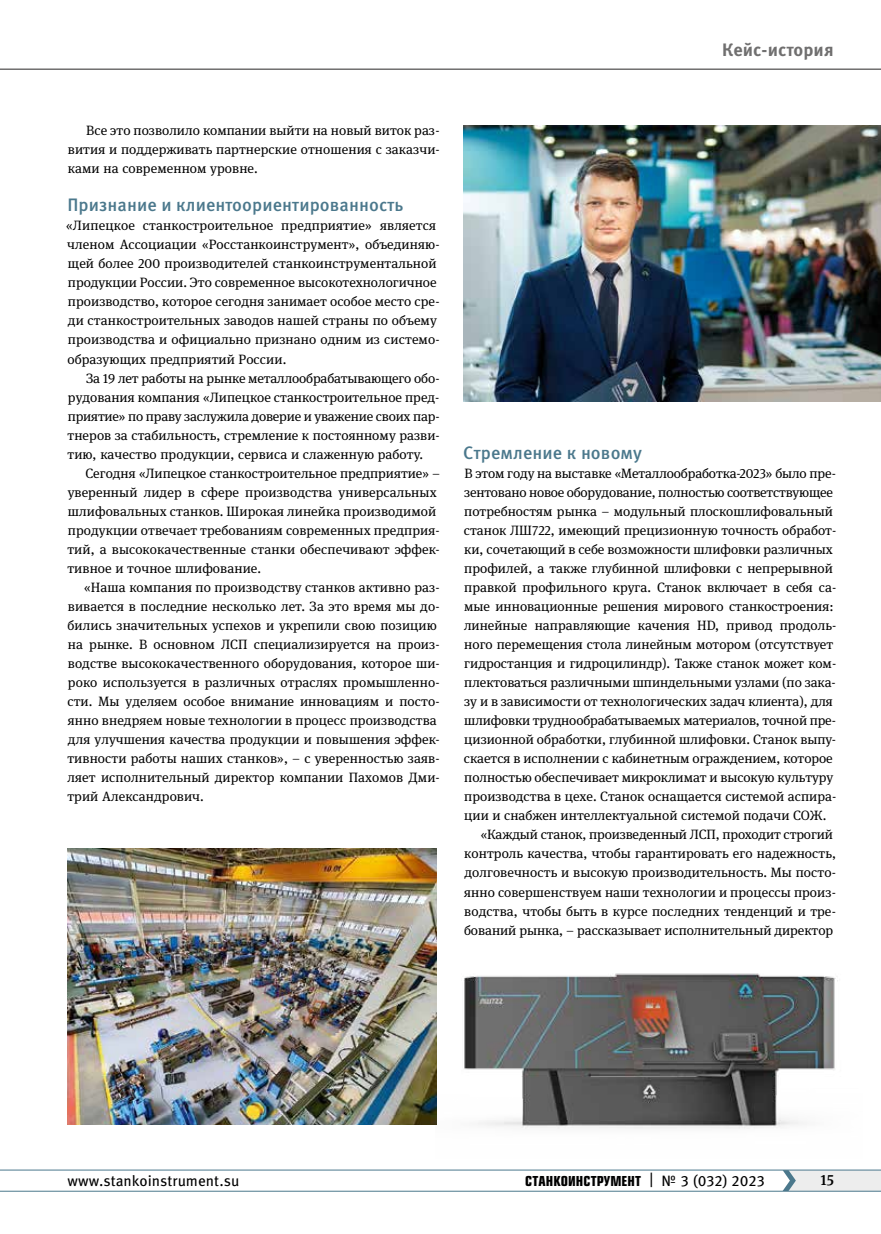
<style>
.page{position:relative;width:881px;height:1234px;background:#fff}
.page>*{position:absolute;margin:0;border:0;box-sizing:border-box;transform-origin:0 0}
.t1{font:500 18px "Meta Pro";letter-spacing:.005em;color:#4b788c}
.t2{font:700 18px "Meta Pro";letter-spacing:.005em;color:#706f6f}
.t3{font:15px "Eurostile Con Hea";letter-spacing:.005em;color:#000}
.t4{font:15px "Meta Pro";color:#000}
.t5{font:500 15px "Meta Serif Pro";color:#000}
.t6{font:13.5px/19px "Meta Serif Pro";letter-spacing:.005em;color:#000}
.t7{font:13.5px "Meta Serif Pro";letter-spacing:-.015em;color:#000}
.s1{font-family:"Meta Pro"}
</style>
<div class="page">
<hr style="left:0;top:1190px;width:880px;height:1px;background:#4b788c">
<hr style="left:0;top:1169px;width:880px;height:1px;background:#4b788c">
<svg style="left:782px;top:1169px;width:98px;height:21px"></svg>
<hr style="left:0;top:68px;width:880px;height:2px;background:#706f6f">
<img style="left:464px;top:125px;width:416px;height:276px">
<img style="left:435px;top:973px;width:403px;height:156px">
<img style="left:68px;top:848px;width:369px;height:276px">
<h1 class="t2" style="left:721px;top:36px;width:113px">Кейс-история</h1>
<p class="t6" style="left:68px;top:120px;width:373px;text-align:justify;text-indent:18px">Все это позволило компании выйти на новый виток раз‑ вития и поддерживать партнерские отношения с заказчи‑ ками на современном уровне.</p>
<h1 class="t1" style="left:67px;top:191px;width:337px">Признание и клиентоориентированность</h1>
<p class="t6" style="left:66px;top:215px;width:375px">«Липецкое станкостроительное предприятие» является членом Ассоциации «Росстанкоинструмент», объединяю‑ щей более 200 производителей станкоинструментальной продукции России. Это современное высокотехнологичное производство, которое сегодня занимает особое место сре‑ ди станкостроительных заводов нашей страны по объему производства и официально признано одним из системо‑ образующих предприятий России.</p>
<p class="t6" style="left:67px;top:367px;width:374px;text-align:justify;text-indent:19px">За 19 лет работы на рынке металлообрабатывающего обо‑ рудования компания «Липецкое станкостроительное пред‑ приятие» по праву заслужила доверие и уважение своих пар‑ тнеров за стабильность, стремление к постоянному разви‑ тию, качество продукции, сервиса и слаженную работу.</p>
<p class="t6" style="left:67px;top:462px;width:374px;text-indent:18px">Сегодня «Липецкое станкостроительное предприятие» – уверенный лидер в сфере производства универсальных шлифовальных станков. Широкая линейка производимой продукции отвечает требованиям современных предприя‑ тий, а высококачественные станки обеспечивают эффек‑ тивное и точное шлифование.</p>
<p class="t6" style="left:67px;top:577px;width:374px;text-indent:17px">«Наша компания по производству станков активно раз‑ вивается в последние несколько лет. За это время мы до‑ бились значительных успехов и укрепили свою позицию на рынке. В основном ЛСП специализируется на произ‑ водстве высококачественного оборудования, которое ши‑ роко используется в различных отраслях промышленно‑ сти. Мы уделяем особое внимание инновациям и посто‑ янно внедряем новые технологии в процесс производства для улучшения качества продукции и повышения эффек‑ тивности работы наших станков», – с уверенностью заяв‑ ляет исполнительный директор компании Пахомов Дми‑ трий Александрович.</p>
<h1 class="t1" style="left:463px;top:438px;width:180px">Стремление к новому</h1>
<p class="t6" style="left:464px;top:462px;width:373px">В этом году на выставке «Металлообработка‑2023» было пре‑</p>
<p class="t7" style="left:464px;top:482px;width:370px">зентовано новое оборудование, полностью соответствующее</p>
<p class="t6" style="left:464px;top:501px;width:370px">потребностям рынка – модульный плоскошлифовальный</p>
<p class="t6" style="left:463px;top:520px;width:374px">станок ЛШ722, имеющий прецизионную точность обработ‑</p>
<p class="t6" style="left:464px;top:539px;width:370px">ки, сочетающий в себе возможности шлифовки различных</p>
<p class="t6" style="left:464px;top:558px;width:370px">профилей, а также глубинной шлифовки с непрерывной</p>
<p class="t6" style="left:464px;top:577px;width:373px">правкой профильного круга. Станок включает в себя са‑</p>
<p class="t6" style="left:464px;top:596px;width:371px">мые инновационные решения мирового станкостроения:</p>
<p class="t6" style="left:464px;top:615px;width:373px">линейные направляющие качения HD, привод продоль‑</p>
<p class="t6" style="left:464px;top:634px;width:370px">ного перемещения стола линейным мотором (отсутствует</p>
<p class="t6" style="left:464px;top:653px;width:373px">гидростанция и гидроцилиндр). Также станок может ком‑</p>
<p class="t6" style="left:464px;top:672px;width:373px">плектоваться различными шпиндельными узлами (по зака‑</p>
<p class="t6" style="left:464px;top:691px;width:370px">зу и в зависимости от технологических задач клиента), для</p>
<p class="t6" style="left:464px;top:710px;width:373px">шлифовки труднообрабатываемых материалов, точной пре‑</p>
<p class="t6" style="left:464px;top:729px;width:373px">цизионной обработки, глубинной шлифовки. Станок выпу‑</p>
<p class="t6" style="left:463px;top:748px;width:370px">скается в исполнении с кабинетным ограждением, которое</p>
<p class="t6" style="left:464px;top:767px;width:370px">полностью обеспечивает микроклимат и высокую культуру</p>
<p class="t6" style="left:464px;top:786px;width:373px">производства в цехе. Станок оснащается системой аспира‑</p>
<p class="t6" style="left:464px;top:805px;width:363px">ции и снабжен интеллектуальной системой подачи СОЖ.</p>
<p class="t6" style="left:480px;top:824px;width:354px">«Каждый станок, произведенный ЛСП, проходит строгий</p>
<p class="t6" style="left:464px;top:843px;width:373px">контроль качества, чтобы гарантировать его надежность,</p>
<p class="t6" style="left:464px;top:862px;width:373px">долговечность и высокую производительность. Мы посто‑</p>
<p class="t6" style="left:464px;top:881px;width:373px">янно совершенствуем наши технологии и процессы произ‑</p>
<p class="t6" style="left:464px;top:900px;width:373px">водства, чтобы быть в курсе последних тенденций и тре‑</p>
<p class="t6" style="left:464px;top:919px;width:370px">бований рынка, – рассказывает исполнительный директор</p>
<p class="t4" style="left:68px;top:1168px;width:173px">www.stankoinstrument.su</p>
<p class="t3" style="left:525px;top:1169px;width:241px">СТАНКОИНСТРУМЕНТ <span class="s1">| № 3 (032) 2023</span></p>
<p class="t5" style="left:820px;top:1168px;width:15px">15</p>
</div>
